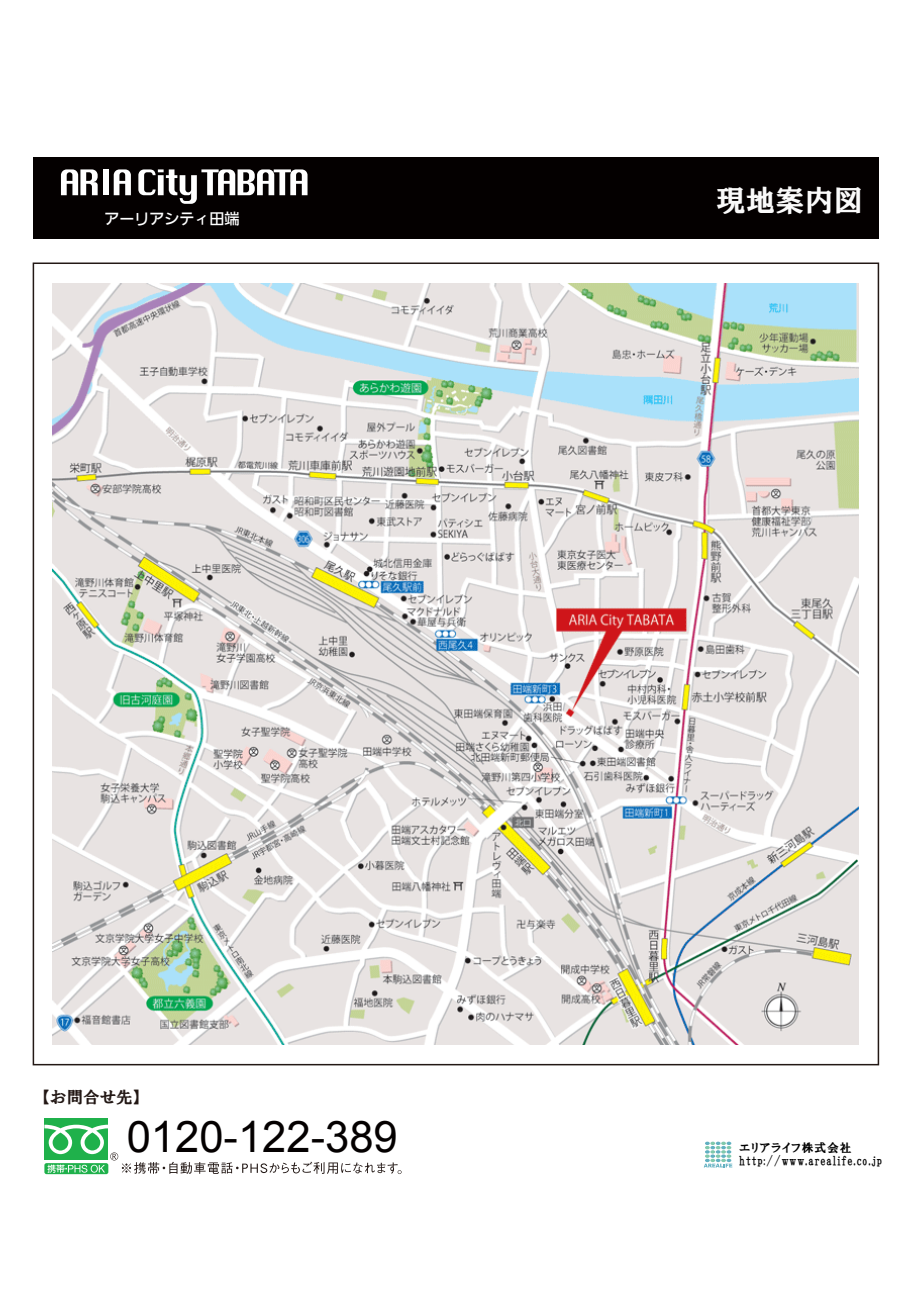
<style>
.page{position:relative;width:919px;height:1289px;background:#fff}
.page>*{position:absolute;margin:0;border:0;box-sizing:border-box;transform-origin:0 0}
.t1{font:43.5px "Arial";color:#040000}
.t2{font:30px "HGP Soei Presence EB";color:#fafafa}
.t3{font:16.5px "HGS Soei Presence EB";color:#221714}
.t4{font:15px "PUD Go Dp Mt";color:#fff}
.t5{font:12px/13.5px "HGP Soei Presence EB";letter-spacing:.08em;color:#000}
</style>
<div class="page">
<img style="left:52px;top:283px;width:807px;height:761px">
<svg style="left:704px;top:1141px;width:28px;height:26px"></svg>
<div style="left:44px;top:1118px;width:64px;height:41px;background:#1fb14b"></div>
<div style="left:44px;top:1163px;width:64px;height:11px;background:#1fb14b;border-radius:2px"></div>
<svg style="left:44px;top:1124px;width:357px;height:49px"></svg>
<div style="left:33px;top:157px;width:845px;height:81px;background:#040000"></div>
<svg style="left:61px;top:169px;width:37px;height:26px"></svg>
<div style="left:103px;top:169px;width:5px;height:26px;background:#fff"></div>
<svg style="left:114px;top:169px;width:17px;height:26px"></svg>
<svg style="left:138px;top:169px;width:169px;height:35px"></svg>
<p class="t4" style="left:104px;top:211px;width:136px">アーリアシティ田端</p>
<h2 class="t2" style="left:716px;top:185px;width:149px">現地案内図</h2>
<h3 class="t3" style="left:34px;top:1088px;width:117px">【お問合せ先】</h3>
<h1 class="t1" style="left:127px;top:1107px;width:272px">0120-122-389</h1>
<p class="t5" style="left:739px;top:1140px;width:144px">エリアライフ株式会社http://www.arealife.co.jp</p>
</div>
